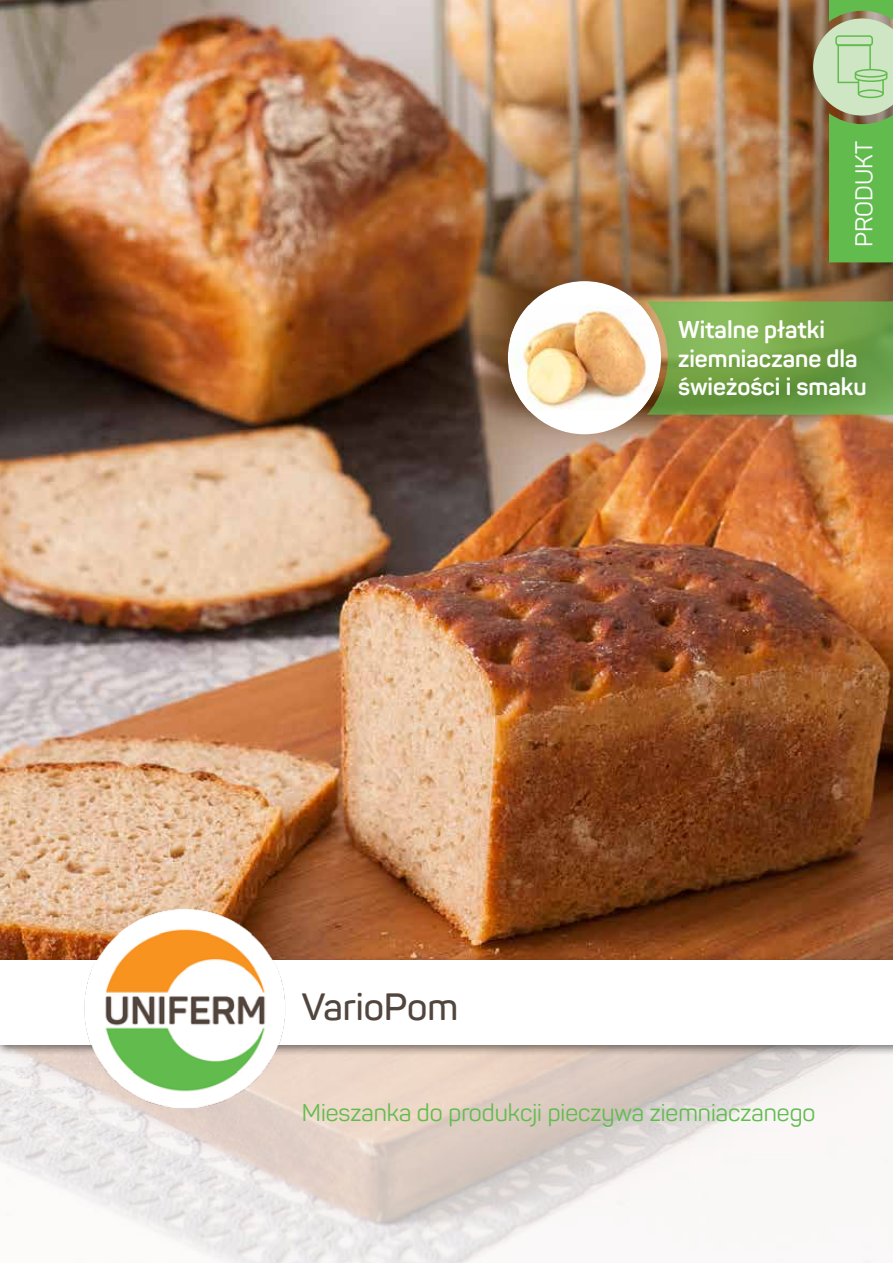
<style>
.page{position:relative;width:893px;height:1263px;background:#fff}
.page>*{position:absolute;margin:0;border:0;box-sizing:border-box;transform-origin:0 0}
.t1{font:600 37.5px "Panton";color:#52453d}
.t2{font:700 24px/28.8px "Panton";color:#fff}
.t3{font:24px "Panton";color:#61bc4d}
.t4{font:24px "Panton";color:#fff}
</style>
<div class="page">
<img style="left:1px;top:0;width:892px;height:955px">
<svg style="left:813px;top:0;width:80px;height:262px"></svg>
<svg style="left:647px;top:301px;width:246px;height:114px"></svg>
<div style="left:508px;top:281px;width:153px;height:153px;background:#fff;border-radius:50%"></div>
<img style="left:510px;top:305px;width:148px;height:106px">
<svg style="left:1px;top:1056px;width:892px;height:207px"></svg>
<div style="left:0;top:955px;width:893px;height:101px;background:#000;opacity:.5"></div>
<div style="left:0;top:960px;width:893px;height:85px;background:#fff"></div>
<img style="left:70px;top:884px;width:244px;height:236px">
<p class="t4" style="left:849px;top:247px;width:107px;rotate:-90deg">PRODUKT</p>
<p class="t2" style="left:678px;top:315px;width:190px">Witalne płatki ziemniaczane dla świeżości i smaku</p>
<h1 class="t1" style="left:302px;top:984px;width:158px">VarioPom</h1>
<p class="t3" style="left:302px;top:1098px;width:515px">Mieszanka do produkcji pieczywa ziemniaczanego</p>
</div>
